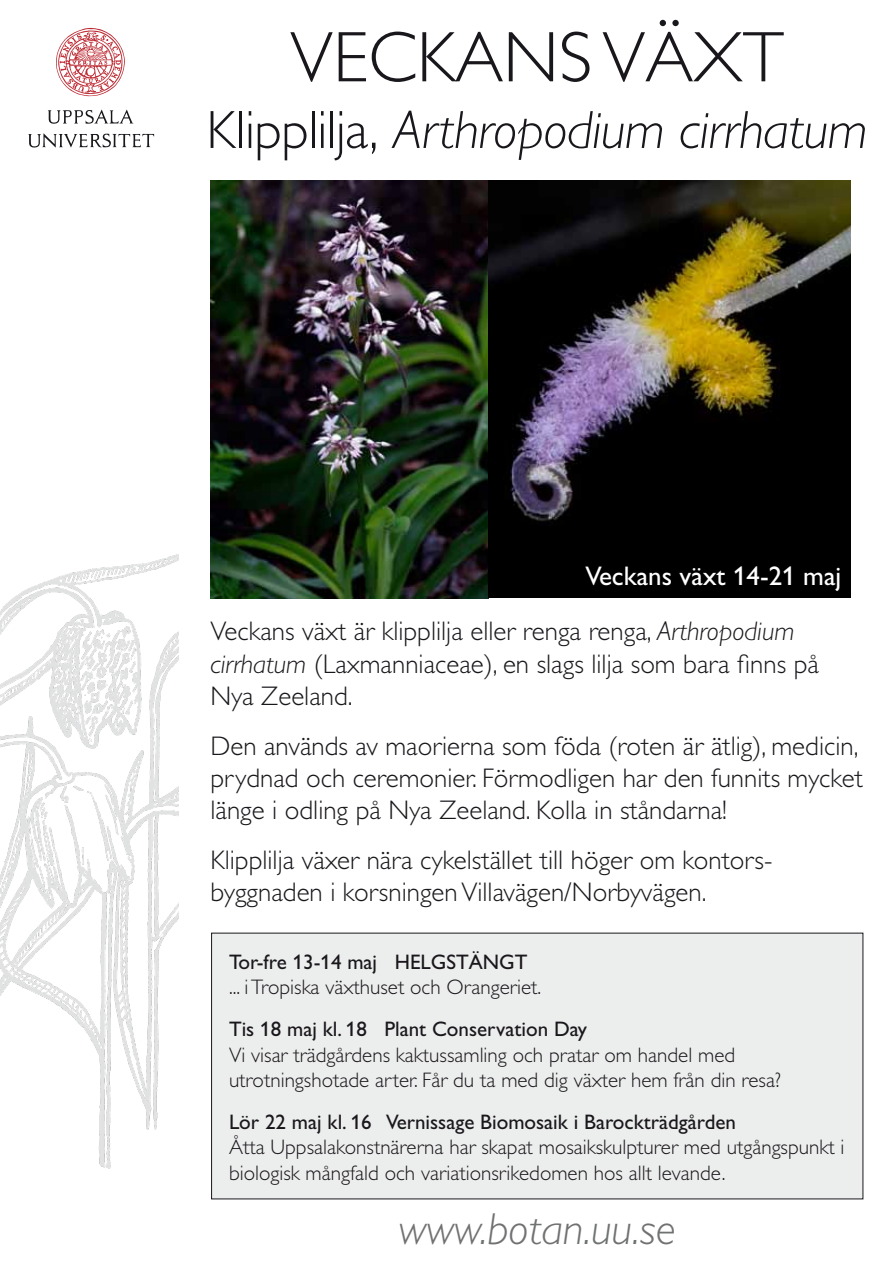
<style>
.page{position:relative;width:893px;height:1263px;background:#fff}
.page>*{position:absolute;margin:0;border:0;box-sizing:border-box;transform-origin:0 0}
.t1{font:300 72px "Gill Alt One";color:#1a171c}
.t2{font:italic 300 54px "Gill Alt One";letter-spacing:-.01em;color:#1a171c}
.t3{font:italic 300 45px "Gill Alt One";color:#707172}
.t4{font:300 27px/32.4px "Gill Alt One";color:#1a171c}
.t5{font:27px "Gill Alt One";color:#fff}
.t6{font:300 21px/25.2px "Gill Alt One";color:#1a171c}
.t7{font:21px "Gill Alt One";color:#1a171c}
.s1{font-style:normal}
.s2{font-style:italic}
</style>
<div class="page">
<svg style="left:48px;top:110px;width:85px;height:14px"></svg>
<svg style="left:28px;top:133px;width:126px;height:15px"></svg>
<svg style="left:56px;top:28px;width:69px;height:68px"></svg>
<img style="left:0;top:554px;width:179px;height:615px">
<div style="left:212px;top:933px;width:651px;height:266px;background:#eceded"></div>
<img style="left:210px;top:180px;width:640px;height:418px">
<h1 class="t1" style="left:290px;top:17px;width:495px">VECKANS VÄXT</h1>
<h2 class="t2" style="left:206px;top:100px;width:663px"><span class="s1">Klipplilja,</span> Arthropodium cirrhatum</h2>
<p class="t5" style="left:585px;top:560px;width:258px">Veckans växt 14-21 maj</p>
<p class="t4" style="left:210px;top:615px;width:610px">Veckans växt är klipplilja eller renga renga, <span class="s2">Arthropodium cirrhatum</span> (Laxmanniaceae), en slags lilja som bara finns på<br>Nya Zeeland.</p>
<p class="t4" style="left:210px;top:729px;width:654px">Den används av maorierna som föda (roten är ätlig), medicin, prydnad och ceremonier. Förmodligen har den funnits mycket länge i odling på Nya Zeeland. Kolla in ståndarna!</p>
<p class="t4" style="left:210px;top:843px;width:564px">Klipplilja växer nära cykelstället till höger om kontors&shy;byggnaden i korsningen Villavägen/Norbyvägen.</p>
<p class="t7" style="left:229px;top:949px;width:300px">Tor-fre 13-14 maj HELGSTÄNGT</p>
<p class="t6" style="left:229px;top:974px;width:314px">... i Tropiska växthuset och Orangeriet.</p>
<p class="t7" style="left:229px;top:1017px;width:360px">Tis 18 maj kl. 18 Plant Conservation Day</p>
<p class="t6" style="left:229px;top:1042px;width:553px">Vi visar trädgårdens kaktussamling och pratar om handel med utrotningshotade arter. Får du ta med dig växter hem från din resa?</p>
<p class="t7" style="left:229px;top:1110px;width:509px">Lör 22 maj kl. 16 Vernissage Biomosaik i Barockträdgården</p>
<p class="t6" style="left:229px;top:1135px;width:617px">Åtta Uppsalakonstnärerna har skapat mosaikskulpturer med utgångspunkt i biologisk mångfald och variationsrikedomen hos allt levande.</p>
<h3 class="t3" style="left:399px;top:1204px;width:279px">www.botan.uu.se</h3>
</div>
